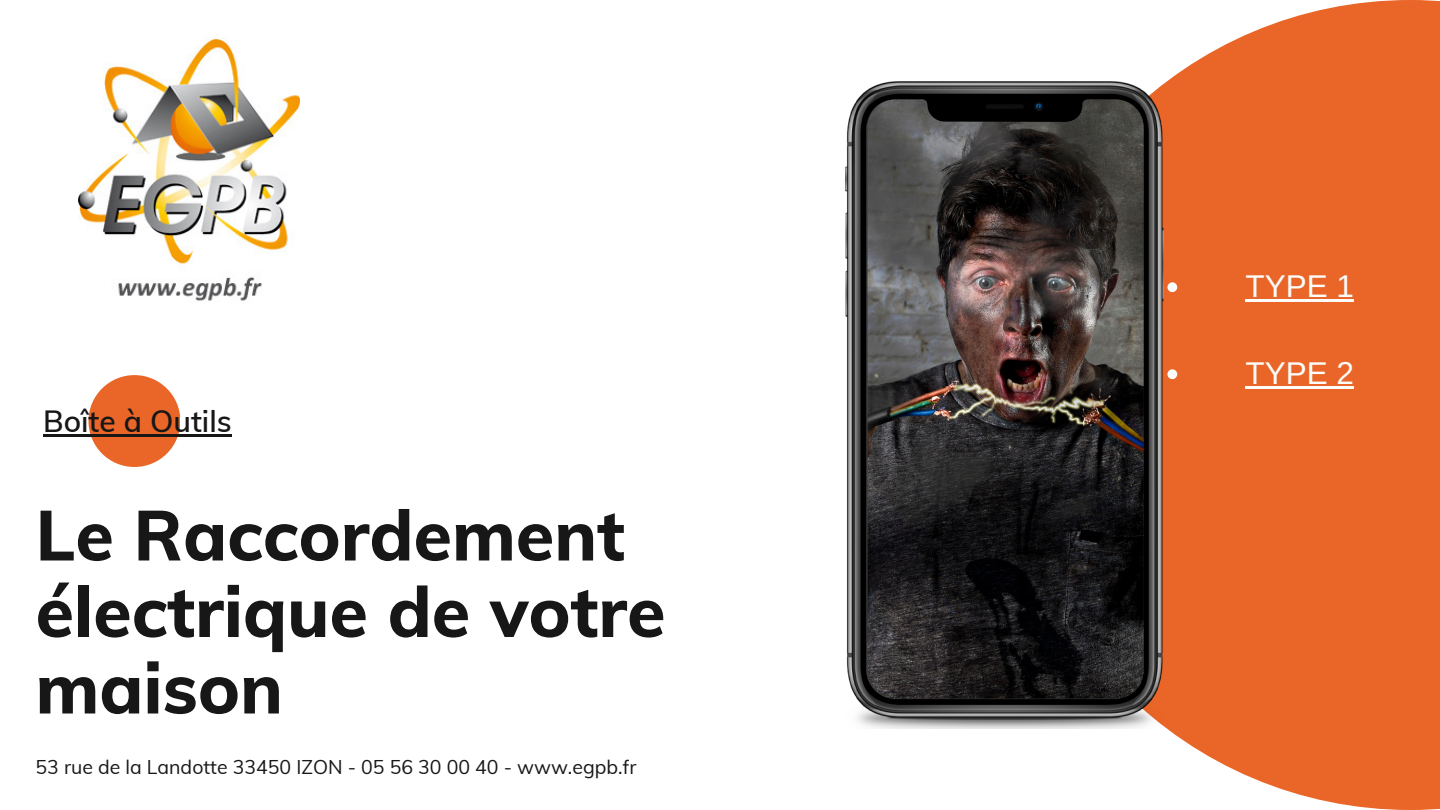
<style>
.page{position:relative;width:1440px;height:810px;background:#fff}
.page>*{position:absolute;margin:0;border:0;box-sizing:border-box;transform-origin:0 0}
.t1{font:800 70px/76.5px "Muli";color:#171717}
.t2{font:31.5px "Arimo";color:#fcfcfa}
.t3{font:600 30px "Muli";color:#171717}
.t4{font:19.5px "Muli";color:#171717}
</style>
<div class="page">
<svg style="left:1165px;top:0;width:275px;height:810px;background:#eb7037"></svg>
<img style="left:846px;top:81px;width:319px;height:648px">
<img style="left:868px;top:99px;width:276px;height:600px">
<img style="left:78px;top:37px;width:221px;height:264px">
<div style="left:88px;top:375px;width:92px;height:92px;background:#ea6628;border-radius:50%"></div>
<hr style="left:43px;top:434px;width:189px;height:3px;background:#171717">
<svg style="left:1167px;top:282px;width:10px;height:10px"></svg>
<hr style="left:1246px;top:299px;width:108px;height:3px;background:#fcfcfa">
<svg style="left:1167px;top:369px;width:10px;height:10px"></svg>
<hr style="left:1246px;top:386px;width:108px;height:3px;background:#fcfcfa">
<h3 class="t3" style="left:43px;top:402px;width:190px">Boîte à Outils</h3>
<h1 class="t1" style="left:36px;top:496px;width:632px">Le Raccordement électrique de votre maison</h1>
<p class="t4" style="left:36px;top:755px;width:602px">53 rue de la Landotte 33450 IZON - 05 56 30 00 40 - www.egpb.fr</p>
<h2 class="t2" style="left:1246px;top:268px;width:110px">TYPE 1</h2>
<h2 class="t2" style="left:1246px;top:355px;width:110px">TYPE 2</h2>
</div>
